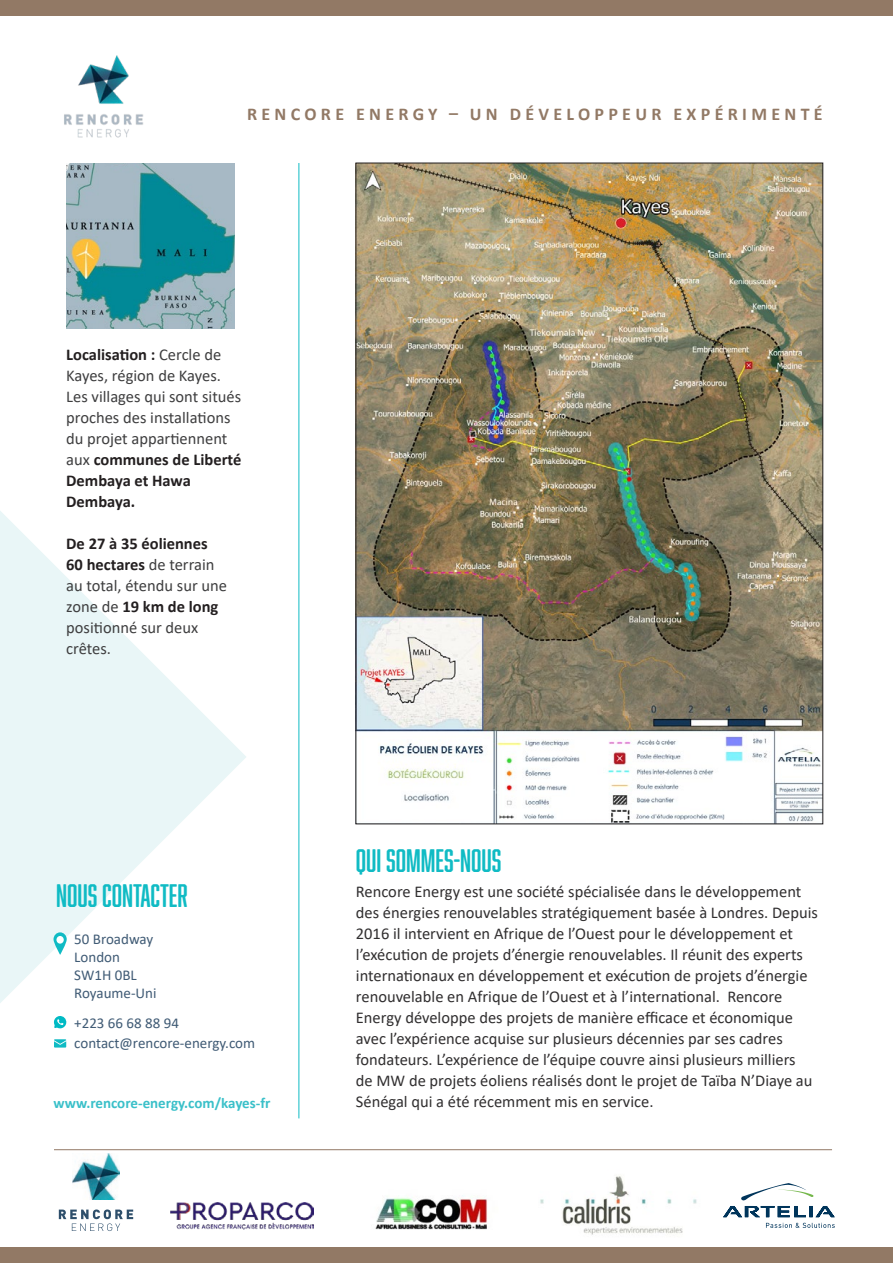
<style>
.page{position:relative;width:893px;height:1263px;background:#fff}
.page>*{position:absolute;margin:0;border:0;box-sizing:border-box;transform-origin:0 0}
.t1{font:30px "Abolition Soft";color:#10bbc4}
.t2{font:700 18px "Calibri";letter-spacing:.24em;color:#927965}
.body{font:16.5px/21px "Calibri";color:#312f30}
.t3{font:16.5px/21px "Calibri";color:#3e3e3f}
.t4{font:700 16.5px "Calibri";color:#231f20}
.t5{font:15px "Calibri";color:#405b75}
.t6{font:700 15px "Calibri";color:#3ac0c9}
.s1{font-weight:700;color:#231f20}
</style>
<div class="page">
<svg style="left:0;top:511px;width:246px;height:492px;fill:#e9f6f7"></svg>
<img style="left:64px;top:55px;width:80px;height:83px">
<hr style="left:54px;top:1149px;width:778px;height:1px;background:#927965">
<img style="left:358px;top:165px;width:463px;height:657px">
<img style="left:66px;top:163px;width:169px;height:166px">
<hr style="left:299px;top:163px;width:1px;height:955px;background:#10bbc4">
<svg style="left:59px;top:1209px;width:74px;height:22px"></svg>
<img style="left:72px;top:1154px;width:48px;height:45px">
<img style="left:171px;top:1202px;width:142px;height:28px">
<img style="left:375px;top:1195px;width:112px;height:35px">
<img style="left:540px;top:1176px;width:157px;height:59px">
<svg style="left:723px;top:1183px;width:112px;height:45px"></svg>
<div style="left:0;top:1247px;width:893px;height:16px;background:#927965"></div>
<div style="left:0;top:0;width:893px;height:16px;background:#927965"></div>
<svg style="left:54px;top:932px;width:13px;height:23px"></svg>
<div style="left:56px;top:936px;width:8px;height:8px;background:#fff;border-radius:50%"></div>
<svg style="left:54px;top:1039px;width:12px;height:8px"></svg>
<svg style="left:54px;top:1016px;width:13px;height:12px"></svg>
<p class="t2" style="left:247px;top:101px;width:577px">RENCORE ENERGY – UN DÉVELOPPEUR EXPÉRIMENTÉ</p>
<p class="t3" style="left:66px;top:344px;width:177px"><span class="s1">Localisation :</span> Cercle de<br>Kayes, région de Kayes.<br>Les villages qui sont situés proches des installations du projet appartiennent aux <span class="s1">communes de Liberté<br>Dembaya et Hawa<br>Dembaya.</span></p>
<p class="t4" style="left:66px;top:532px;width:143px">De 27 à 35 éoliennes</p>
<p class="t3" style="left:66px;top:554px;width:162px"><span class="s1">60 hectares</span> de terrain au total, étendu sur une zone de <span class="s1">19 km de long </span>positionné sur deux crêtes.</p>
<p class="t1" style="left:56px;top:879px;width:134px">NOUS CONTACTER</p>
<p class="t5" style="left:74px;top:928px;width:80px">50 Broadway</p>
<p class="t5" style="left:74px;top:946px;width:47px">London</p>
<p class="t5" style="left:74px;top:964px;width:64px">SW1H 0BL</p>
<p class="t5" style="left:74px;top:982px;width:84px">Royaume-Uni</p>
<p class="t5" style="left:74px;top:1013px;width:106px">+223 66 68 88 94</p>
<p class="t5" style="left:74px;top:1032px;width:182px">contact@rencore-energy.com</p>
<p class="t6" style="left:54px;top:1092px;width:218px">www.rencore-energy.com/kayes-fr</p>
<p class="t1" style="left:356px;top:843px;width:147px">QUI SOMMES-NOUS</p>
<p class="body" style="left:356px;top:881px;width:464px">Rencore Energy est une société spécialisée dans le développement des énergies renouvelables stratégiquement basée à Londres. Depuis 2016 il intervient en Afrique de l’Ouest pour le développement et l’exécution de projets d’énergie renouvelables. Il réunit des experts internationaux en développement et exécution de projets d’énergie renouvelable en Afrique de l’Ouest et à l’international. Rencore Energy développe des projets de manière efficace et économique avec l’expérience acquise sur plusieurs décennies par ses cadres fondateurs. L’expérience de l’équipe couvre ainsi plusieurs milliers<br>de MW de projets éoliens réalisés dont le projet de Taïba N’Diaye au Sénégal qui a été récemment mis en service.</p>
</div>
